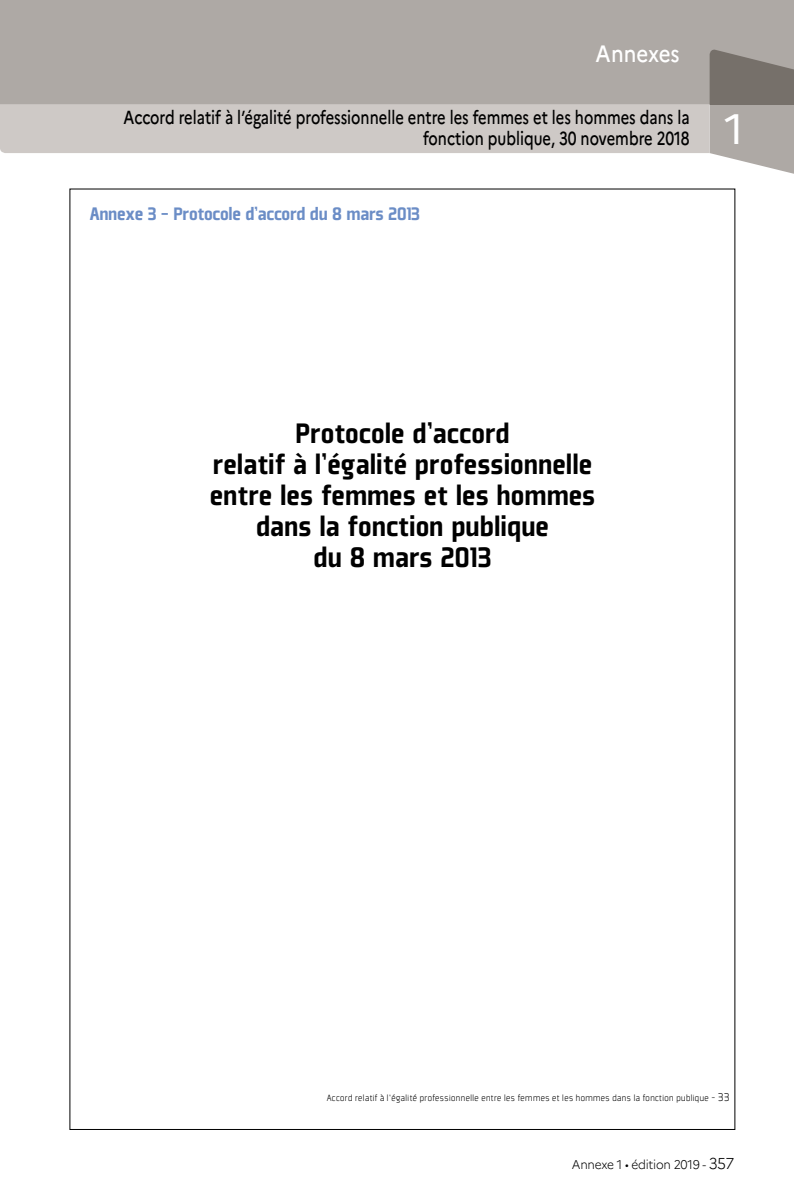
<style>
.page{position:relative;width:794px;height:1191px;background:#fff}
.page>*{position:absolute;margin:0;border:0;box-sizing:border-box;transform-origin:0 0}
.t1{font:42.52px "Marianne";color:#fff}
.t2{font:900 30.97px/31px "Plexes";color:#000;text-align:center}
.t3{font:500 23.62px "Marianne";letter-spacing:-.005em;color:#fff;scale:.87 1}
.t4{font:900 19.78px "Plexes";letter-spacing:-.015em;color:#6b8dc6}
.t5{font:500 18.9px/21px "Marianne";color:#000;text-align:right;scale:.78 1}
.t6{font:300 12.6px "Marianne";letter-spacing:-.02em;color:#000;scale:.94 1}
.t7{font:300 9.97px "Plexes";letter-spacing:-.02em;color:#000}
.s1{font-size:12.42px}
.s2{font-size:15.75px}
</style>
<div class="page">
<div style="left:0;top:0;width:794px;height:104px;background:#aea9a5"></div>
<svg style="left:0;top:50px;width:794px;height:124px"></svg>
<p class="t3" style="left:595px;top:39px;width:98px">Annexes</p>
<p class="t5" style="left:123px;top:107px;width:727px">Accord relatif à l’égalité professionnelle entre les femmes et les hommes dans la fonction publique, 30 novembre 2018</p>
<h1 class="t1" style="left:724px;top:103px;width:21px">1</h1>
<p class="t4" style="left:90px;top:203px;width:332px">Annexe 3 ‑ Protocole d’accord du 8 mars 2013</p>
<p class="t2" style="left:210px;top:417px;width:387px">Protocole d’accord<br>relatif à l’égalité professionnelle entre les femmes et les hommes dans la fonction publique<br>du 8 mars 2013</p>
<p class="t7" style="left:327px;top:1093px;width:404px">Accord relatif à l’égalité professionnelle entre les femmes et les hommes dans la fonction publique - <span class="s1">33</span></p>
<p class="t6" style="left:572px;top:1157px;width:174px">Annexe 1 • édition 2019 - <span class="s2">357</span></p>
</div>
